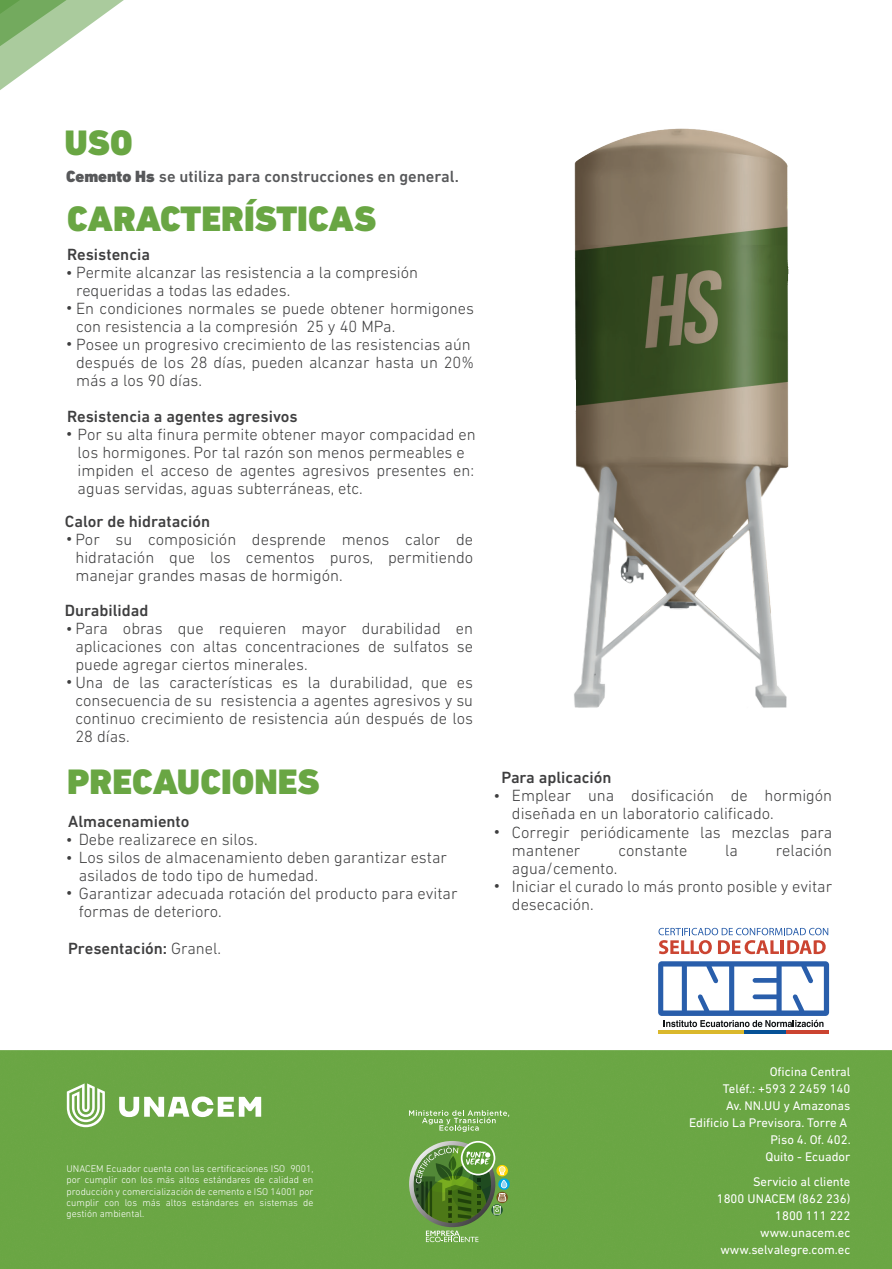
<style>
.page{position:relative;width:892px;height:1269px;background:#fff}
.page>*{position:absolute;margin:0;border:0;box-sizing:border-box;transform-origin:0 0}
.t1{font:900 36px "DIN Next LT Pro";color:#69a643}
.t2{font:300 16.5px/18px "DIN Next LT Pro";color:#3e3e3f}
.t3{font:500 16.5px "DIN Next LT Pro";color:#3e3e3f}
.t4{font:500 16.5px "DIN Next LT Pro";color:#57585a}
.t5{font:12.75px/17px "DIN Next LT Pro";color:#fff;text-align:right}
.t6{font:300 9.9px/11.4px "DIN Next LT Pro";color:#fff;text-align:justify}
.s1{font-weight:900}
.s2{font-weight:300}
</style>
<div class="page">
<img style="left:0;top:996px;width:892px;height:273px">
<svg style="left:0;top:0;width:124px;height:90px"></svg>
<img style="left:574px;top:128px;width:215px;height:580px">
<svg style="left:658px;top:961px;width:171px;height:66px"></svg>
<hr style="left:658px;top:1031px;width:85px;height:3px;background:#dab82c">
<hr style="left:744px;top:1031px;width:41px;height:3px;background:#065196">
<hr style="left:786px;top:1031px;width:43px;height:3px;background:#cb4431">
<svg style="left:658px;top:928px;width:170px;height:26px"></svg>
<svg style="left:426px;top:1230px;width:52px;height:12px"></svg>
<svg style="left:409px;top:1141px;width:86px;height:86px"></svg>
<svg style="left:498px;top:1178px;width:12px;height:12px"></svg>
<svg style="left:461px;top:1141px;width:34px;height:34px"></svg>
<div style="left:462px;top:1143px;width:31px;height:31px;background:#589b31;border-radius:50%"></div>
<img style="left:413px;top:1145px;width:95px;height:78px">
<svg style="left:409px;top:1110px;width:100px;height:22px;background:#84b564"></svg>
<svg style="left:119px;top:1096px;width:142px;height:21px"></svg>
<svg style="left:67px;top:1083px;width:38px;height:44px"></svg>
<h1 class="t1" style="left:64px;top:121px;width:70px">USO</h1>
<p class="t4" style="left:66px;top:167px;width:394px"><span class="s1">Cemento Hs</span> se utiliza para construcciones en general.</p>
<h1 class="t1" style="left:67px;top:198px;width:311px">CARACTERÍSTICAS</h1>
<p class="t3" style="left:67px;top:245px;width:84px">Resistencia</p>
<p class="t2" style="left:76px;top:263px;width:343px;text-indent:-10px">• Permite alcanzar las resistencia a la compresión requeridas a todas las edades.</p>
<p class="t2" style="left:76px;top:299px;width:399px;text-indent:-10px">• En condiciones normales se puede obtener hormigones con resistencia a la compresión 25 y 40 MPa.</p>
<p class="t2" style="left:76px;top:335px;width:399px;text-indent:-10px">• Posee un progresivo crecimiento de las resistencias aún después de los 28 días, pueden alcanzar hasta un 20% más a los 90 días.</p>
<p class="t3" style="left:67px;top:407px;width:232px">Resistencia a agentes agresivos</p>
<p class="t2" style="left:78px;top:425px;width:399px;text-indent:-12px">• Por su alta finura permite obtener mayor compacidad en los hormigones. Por tal razón son menos permeables e impiden el acceso de agentes agresivos presentes en: aguas servidas, aguas subterráneas, etc.</p>
<p class="t3" style="left:65px;top:512px;width:147px">Calor de hidratación</p>
<p class="t2" style="left:75px;top:530px;width:399px;text-align:justify;text-indent:-10px">• Por su composición desprende menos calor de hidratación que los cementos puros, permitiendo manejar grandes masas de hormigón.</p>
<p class="t3" style="left:65px;top:601px;width:85px">Durabilidad</p>
<p class="t2" style="left:75px;top:619px;width:399px;text-align:justify;text-indent:-10px">• Para obras que requieren mayor durabilidad en aplicaciones con altas concentraciones de sulfatos se puede agregar ciertos minerales.</p>
<p class="t2" style="left:75px;top:673px;width:399px;text-align:justify;text-indent:-10px">• Una de las características es la durabilidad, que es consecuencia de su resistencia a agentes agresivos y su continuo crecimiento de resistencia aún después de los 28 días.</p>
<h1 class="t1" style="left:67px;top:760px;width:254px">PRECAUCIONES</h1>
<p class="t3" style="left:68px;top:811px;width:123px">Almacenamiento</p>
<p class="t2" style="left:66px;top:830px;width:193px">• Debe realizarece en silos.</p>
<p class="t2" style="left:79px;top:848px;width:370px;text-indent:-13px">• Los silos de almacenamiento deben garantizar estar asilados de todo tipo de humedad.</p>
<p class="t2" style="left:79px;top:884px;width:380px;text-indent:-13px">• Garantizar adecuada rotación del producto para evitar formas de deterioro.</p>
<p class="t3" style="left:68px;top:938px;width:154px">Presentación: <span class="s2">Granel.</span></p>
<p class="t3" style="left:501px;top:768px;width:112px">Para aplicación</p>
<p class="t2" style="left:512px;top:787px;width:322px">Emplear una dosificación de hormigón diseñada en un laboratorio calificado.<br>Corregir periódicamente las mezclas para mantener</p>
<p class="t2" style="left:493px;top:777px;width:8px;line-height:35.8px">• •</p>
<p class="t2" style="left:618px;top:841px;width:70px">constante</p>
<p class="t2" style="left:725px;top:841px;width:14px">la</p>
<p class="t2" style="left:776px;top:841px;width:58px">relación</p>
<p class="t2" style="left:512px;top:859px;width:322px">agua/cemento.<br>Iniciar el curado lo más pronto posible y evitar desecación.</p>
<p class="t2" style="left:493px;top:876px;width:8px">•</p>
<p class="t6" style="left:67px;top:1163px;width:248px">UNACEM Ecuador cuenta con las certificaciones ISO 9001, por cumplir con los más altos estándares de calidad en producción y comercialización de cemento e ISO 14001 por cumplir con los más altos estándares en sistemas de gestión ambiental.</p>
<p class="t5" style="left:689px;top:1063px;width:163px">Oficina Central<br>Teléf.: +593 2 2459 140<br>Av. NN.UU y Amazonas<br>Edificio La Previsora. Torre A<br>Piso 4. Of. 402.<br>Quito - Ecuador</p>
<p class="t5" style="left:716px;top:1173px;width:135px">Servicio al cliente<br>1800 UNACEM (862 236)<br>1800 111 222 www.unacem.ec www.selvalegre.com.ec</p>
</div>
